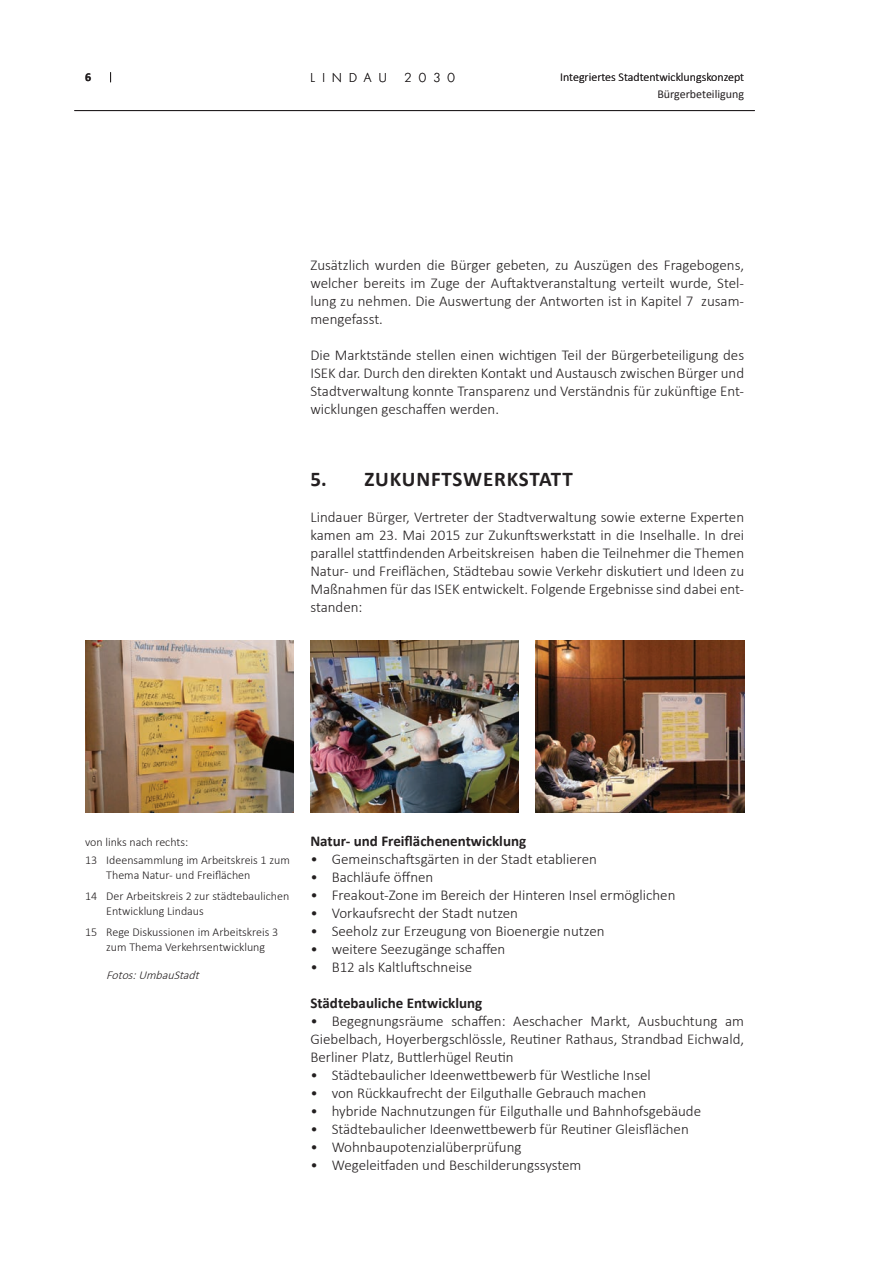
<style>
.page{position:relative;width:893px;height:1263px;background:#fff}
.page>*{position:absolute;margin:0;border:0;box-sizing:border-box;transform-origin:0 0}
.t1{font:700 21px "Calibri";letter-spacing:.04em;color:#231f20}
.t2{font:300 15px/18px "Calibri";color:#231f20;text-align:justify}
.t3{font:700 15px "Calibri";color:#231f20}
.t4{font:300 12px/21.6px "Calibri";color:#231f20}
.t5{font:12px "Calibri";color:#231f20}
.t6{font:italic 300 12px "Calibri";color:#231f20}
.t7{font:300 12px "Luz Sans";letter-spacing:.61em;color:#231f20}
.t8{font:700 12px "Calibri";color:#231f20}
.s1{color:#fff}
</style>
<div class="page">
<hr style="left:74px;top:110px;width:681px;height:1px;background:#231f20">
<img style="left:85px;top:640px;width:208px;height:172px">
<img style="left:310px;top:640px;width:209px;height:172px">
<img style="left:536px;top:640px;width:208px;height:172px">
<p class="t8" style="left:85px;top:70px;width:8px">6</p>
<p class="t7" style="left:310px;top:70px;width:88px">LINDAU<span class="s1">.</span></p>
<p class="t7" style="left:404px;top:70px;width:52px">2030</p>
<p class="t4" style="left:560px;top:66px;width:185px">Integriertes Stadtentwicklungskonzept</p>
<p class="t5" style="left:657px;top:86px;width:88px">Bürgerbeteiligung</p>
<p class="t2" style="left:310px;top:255px;width:435px">Zusätzlich wurden die Bürger gebeten, zu Auszügen des Fragebogens, welcher bereits im Zuge der Auftaktveranstaltung verteilt wurde, Stel&shy;lung zu nehmen. Die Auswertung der Antworten ist in Kapitel 7 zusam&shy;mengefasst.</p>
<p class="t2" style="left:310px;top:345px;width:435px">Die Marktstände stellen einen wichtigen Teil der Bürgerbeteiligung des ISEK dar. Durch den direkten Kontakt und Austausch zwischen Bürger und Stadtverwaltung konnte Transparenz und Verständnis für zukünftige Ent&shy;wicklungen geschaffen werden.</p>
<h1 class="t1" style="left:310px;top:466px;width:264px">5. Zukunftswerkstatt</h1>
<p class="t2" style="left:310px;top:507px;width:435px">Lindauer Bürger, Vertreter der Stadtverwaltung sowie externe Experten kamen am 23. Mai 2015 zur Zukunftswerkstatt in die Inselhalle. In drei parallel stattfindenden Arbeitskreisen haben die Teilnehmer die Themen Natur- und Freiflächen, Städtebau sowie Verkehr diskutiert und Ideen zu Maßnahmen für das ISEK entwickelt. Folgende Ergebnisse sind dabei ent&shy;standen:</p>
<p class="t4" style="left:85px;top:832px;width:206px;line-height:18px">von links nach rechts:<br>13 Ideensammlung im Arbeitskreis 1 zum</p>
<p class="t4" style="left:85px;top:863px;width:206px;text-indent:21px">Thema Natur- und Freiflächen<br>14 Der Arbeitskreis 2 zur städtebaulichen</p>
<p class="t4" style="left:85px;top:899px;width:195px;text-indent:21px">Entwicklung Lindaus<br>15 Rege Diskussionen im Arbeitskreis 3</p>
<p class="t4" style="left:106px;top:935px;width:160px">zum Thema Verkehrsentwicklung</p>
<p class="t6" style="left:106px;top:968px;width:98px">Fotos:UmbauStadt</p>
<p class="t3" style="left:310px;top:831px;width:217px">Natur- und Freiflächenentwicklung</p>
<p class="t2" style="left:310px;top:849px;width:288px">• Gemeinschaftsgärten in der Stadt etablieren</p>
<p class="t2" style="left:310px;top:867px;width:124px">• Bachläufe öffnen</p>
<p class="t2" style="left:310px;top:885px;width:367px">• Freakout-Zone im Bereich der Hinteren Insel ermöglichen</p>
<p class="t2" style="left:310px;top:903px;width:209px">• Vorkaufsrecht der Stadt nutzen</p>
<p class="t2" style="left:310px;top:921px;width:296px">• Seeholz zur Erzeugung von Bioenergie nutzen</p>
<p class="t2" style="left:310px;top:939px;width:197px">• weitere Seezugänge schaffen</p>
<p class="t2" style="left:310px;top:957px;width:163px">• B12 als Kaltluftschneise</p>
<p class="t3" style="left:310px;top:993px;width:173px">Städtebauliche Entwicklung</p>
<p class="t2" style="left:310px;top:1011px;width:435px">• Begegnungsräume schaffen: Aeschacher Markt, Ausbuchtung am Giebelbach, Hoyerbergschlössle, Reutiner Rathaus, Strandbad Eichwald, Berliner Platz, Buttlerhügel Reutin</p>
<p class="t2" style="left:310px;top:1065px;width:342px">• Städtebaulicher Ideenwettbewerb für Westliche Insel</p>
<p class="t2" style="left:310px;top:1083px;width:337px">• von Rückkaufrecht der Eilguthalle Gebrauch machen</p>
<p class="t2" style="left:310px;top:1101px;width:392px">• hybride Nachnutzungen für Eilguthalle und Bahnhofsgebäude</p>
<p class="t2" style="left:310px;top:1119px;width:380px">• Städtebaulicher Ideenwettbewerb für Reutiner Gleisflächen</p>
<p class="t2" style="left:310px;top:1137px;width:213px">• Wohnbaupotenzialüberprüfung</p>
<p class="t2" style="left:310px;top:1155px;width:273px">• Wegeleitfaden und Beschilderungssystem</p>
</div>
